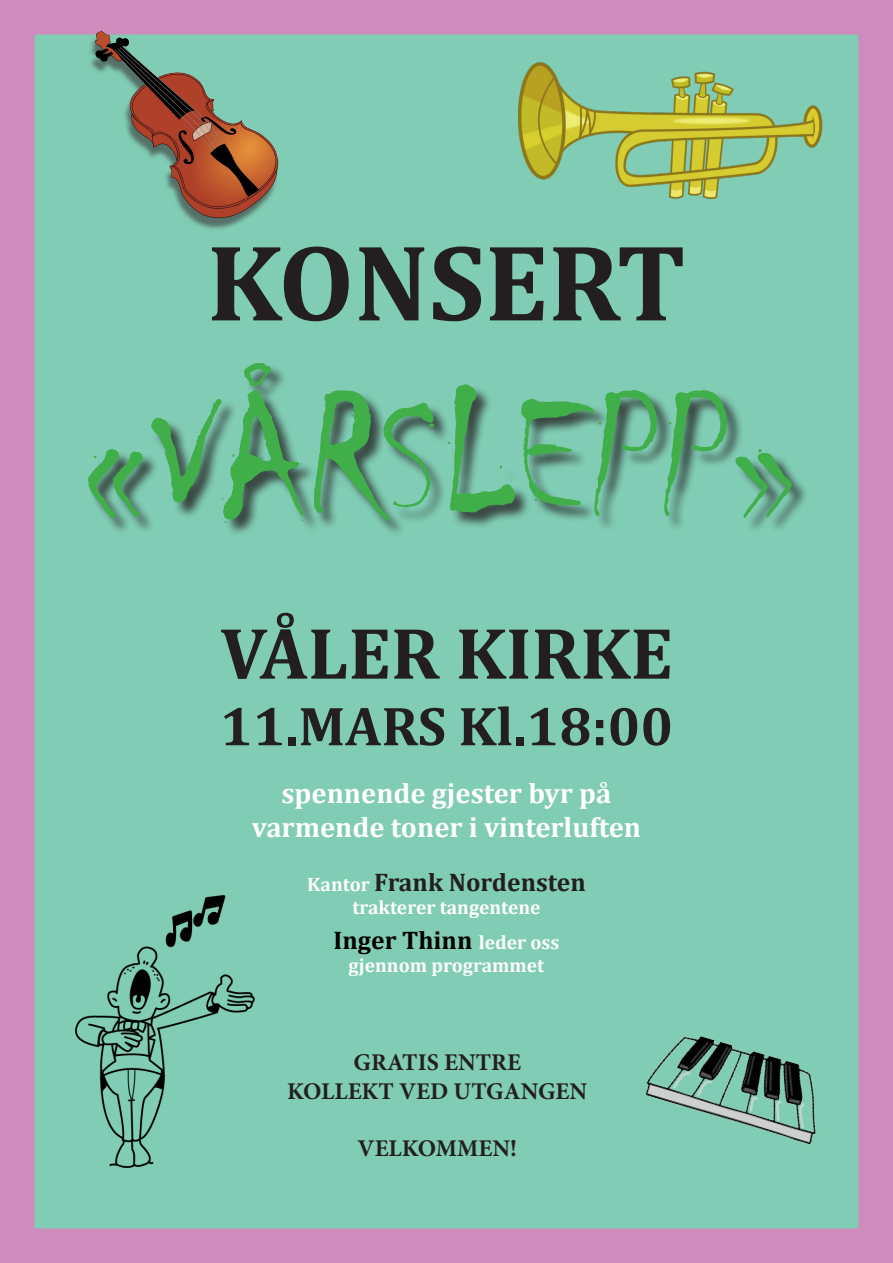
<style>
.page{position:relative;width:893px;height:1263px;background:#fff}
.page>*{position:absolute;margin:0;border:0;box-sizing:border-box;transform-origin:0 0}
.t1{font:177px "Chiller";color:#40ae49}
.t2{font:700 109.5px "Cambria";color:#231f20}
.t3{font:700 73.5px "Cambria";color:#231f20}
.t4{font:700 55.5px "Cambria";color:#231f20}
.t5{font:700 28.5px "Cambria";color:#fff}
.t6{font:700 25.5px "Cambria";color:#231f20}
.t7{font:700 25.5px "Cambria";color:#000}
.t8{font:700 24px "Minion Pro";color:#231f20}
.t9{font:700 19.5px "Cambria";color:#fff}
.s1{font-size:19.5px;color:#fff}
</style>
<div class="page">
<div style="left:17px;top:17px;width:859px;height:1229px;background:#80ccb4"></div>
<div style="left:0;top:0;width:893px;height:1263px;border:34px solid #cf8bbc"></div>
<img style="left:519px;top:62px;width:303px;height:136px">
<img style="left:88px;top:32px;width:192px;height:197px">
<div style="left:90px;top:363px;width:719px;height:176px;background:#231f20;opacity:.75"></div>
<img style="left:75px;top:896px;width:180px;height:272px">
<img style="left:645px;top:1036px;width:171px;height:109px">
<p class="t2" style="left:207px;top:206px;width:481px">KONSERT</p>
<p class="t1" style="left:81px;top:362px;width:722px">«VÅRSLEPP»</p>
<p class="t3" style="left:220px;top:602px;width:454px">VÅLER KIRKE</p>
<p class="t4" style="left:220px;top:687px;width:455px">11.MARS Kl.18:00</p>
<p class="t5" style="left:282px;top:773px;width:331px">spennende gjester byr på</p>
<p class="t5" style="left:252px;top:807px;width:391px">varmende toner i vinterluften</p>
<p class="t6" style="left:307px;top:864px;width:280px"><span class="s1">Kantor</span> Frank Nordensten</p>
<p class="t9" style="left:352px;top:894px;width:190px">trakterer tangentene</p>
<p class="t7" style="left:334px;top:922px;width:227px">Inger Thinn <span class="s1">leder oss</span></p>
<p class="t9" style="left:349px;top:952px;width:197px">gjennom programmet</p>
<p class="t8" style="left:354px;top:1045px;width:169px">GRATIS ENTRE</p>
<p class="t8" style="left:287px;top:1074px;width:302px">KOLLEKT VED UTGANGEN</p>
<p class="t8" style="left:358px;top:1132px;width:161px">VELKOMMEN!</p>
</div>
